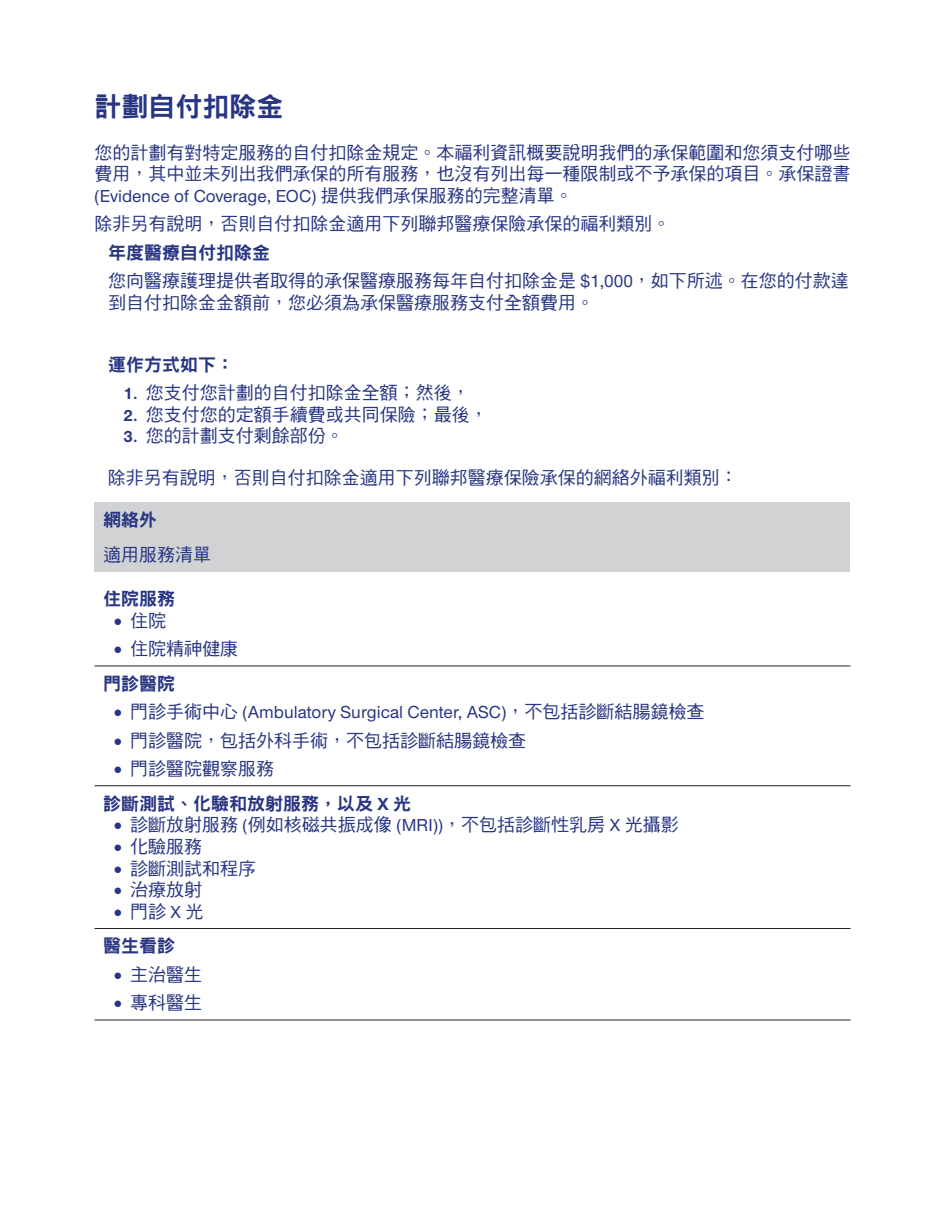
<style>
.page{position:relative;width:945px;height:1215px;background:#fff}
.page>*{position:absolute;margin:0;border:0;box-sizing:border-box;transform-origin:0 0}
.t1{font:27px "DF Hei HK W9";color:#283582}
.t2{font:18px/21.6px "DF Hei HK W5";color:#283582}
.t3{font:500 18px "UHC Sans";color:#283582}
.t4{font:18px "DF Hei HK W9";color:#283582}
.s1{font-family:"DF Hei HK W5";font-weight:400}
.s2{font-family:"UHC Sans";font-weight:500}
.s3{font-family:"UHC Sans";font-weight:700;font-size:16.5px}
.s4{font-family:"UHC Sans";font-weight:700}
</style>
<div class="page">
<div style="left:94px;top:502px;width:756px;height:70px;background:#d1d2d4"></div>
<hr style="left:94px;top:666px;width:756px;height:1px;background:#231f20">
<hr style="left:94px;top:785px;width:756px;height:1px;background:#231f20">
<hr style="left:94px;top:928px;width:756px;height:1px;background:#231f20">
<hr style="left:94px;top:1020px;width:756px;height:1px;background:#231f20">
<h1 class="t1" style="left:94px;top:91px;width:190px">計劃自付扣除金</h1>
<p class="t2" style="left:94px;top:141px;width:757px">您的計劃有對特定服務的自付扣除金規定。本福利資訊概要說明我們的承保範圍和您須支付哪些費用，其中並未列出我們承保的所有服務，也沒有列出每一種限制或不予承保的項目。承保證書</p>
<p class="t3" style="left:94px;top:184px;width:480px">(Evidence of Coverage, EOC) <span class="s1">提供我們承保服務的完整清單。</span></p>
<p class="t2" style="left:94px;top:213px;width:577px">除非另有說明，否則自付扣除金適用下列聯邦醫療保險承保的福利類別。</p>
<p class="t4" style="left:108px;top:243px;width:163px">年度醫療自付扣除金</p>
<p class="t2" style="left:108px;top:270px;width:742px">您向醫療護理提供者取得的承保醫療服務每年自付扣除金是 <span class="s2">$1,000</span>，如下所述。在您的付款達到自付扣除金金額前，您必須為承保醫療服務支付全額費用。</p>
<p class="t4" style="left:108px;top:355px;width:127px">運作方式如下：</p>
<p class="t2" style="left:124px;top:382px;width:348px"><span class="s3">1.</span> 您支付您計劃的自付扣除金全額；然後，</p>
<p class="t2" style="left:124px;top:403px;width:366px"><span class="s3">2.</span> 您支付您的定額手續費或共同保險；最後，</p>
<p class="t2" style="left:124px;top:425px;width:222px"><span class="s3">3.</span> 您的計劃支付剩餘部份。</p>
<p class="t2" style="left:108px;top:467px;width:631px">除非另有說明，否則自付扣除金適用下列聯邦醫療保險承保的網絡外福利類別：</p>
<p class="t4" style="left:103px;top:510px;width:55px">網絡外</p>
<p class="t2" style="left:103px;top:543px;width:110px">適用服務清單</p>
<p class="t4" style="left:103px;top:589px;width:73px">住院服務</p>
<p class="t2" style="left:114px;top:609px;width:54px">• 住院</p>
<p class="t2" style="left:114px;top:638px;width:126px">• 住院精神健康</p>
<p class="t4" style="left:103px;top:674px;width:73px">門診醫院</p>
<p class="t3" style="left:114px;top:700px;width:592px">• <span class="s1">門診手術中心</span> (Ambulatory Surgical Center, ASC)<span class="s1">，不包括診斷結腸鏡檢查</span></p>
<p class="t2" style="left:114px;top:729px;width:414px">• 門診醫院，包括外科手術，不包括診斷結腸鏡檢查</p>
<p class="t2" style="left:114px;top:757px;width:162px">• 門診醫院觀察服務</p>
<p class="t4" style="left:103px;top:794px;width:310px">診斷測試、化驗和放射服務，以及 <span class="s4">X</span> 光</p>
<p class="t2" style="left:114px;top:814px;width:566px">• 診斷放射服務 <span class="s2">(</span>例如核磁共振成像 <span class="s2">(MRI))</span>，不包括診斷性乳房 <span class="s2">X</span> 光攝影</p>
<p class="t2" style="left:114px;top:835px;width:90px">• 化驗服務</p>
<p class="t2" style="left:114px;top:857px;width:144px">• 診斷測試和程序</p>
<p class="t2" style="left:114px;top:879px;width:90px">• 治療放射</p>
<p class="t2" style="left:114px;top:900px;width:91px">• 門診 <span class="s2">X</span> 光</p>
<p class="t4" style="left:103px;top:936px;width:73px">醫生看診</p>
<p class="t2" style="left:114px;top:963px;width:90px">• 主治醫生</p>
<p class="t2" style="left:114px;top:992px;width:90px">• 專科醫生</p>
</div>
